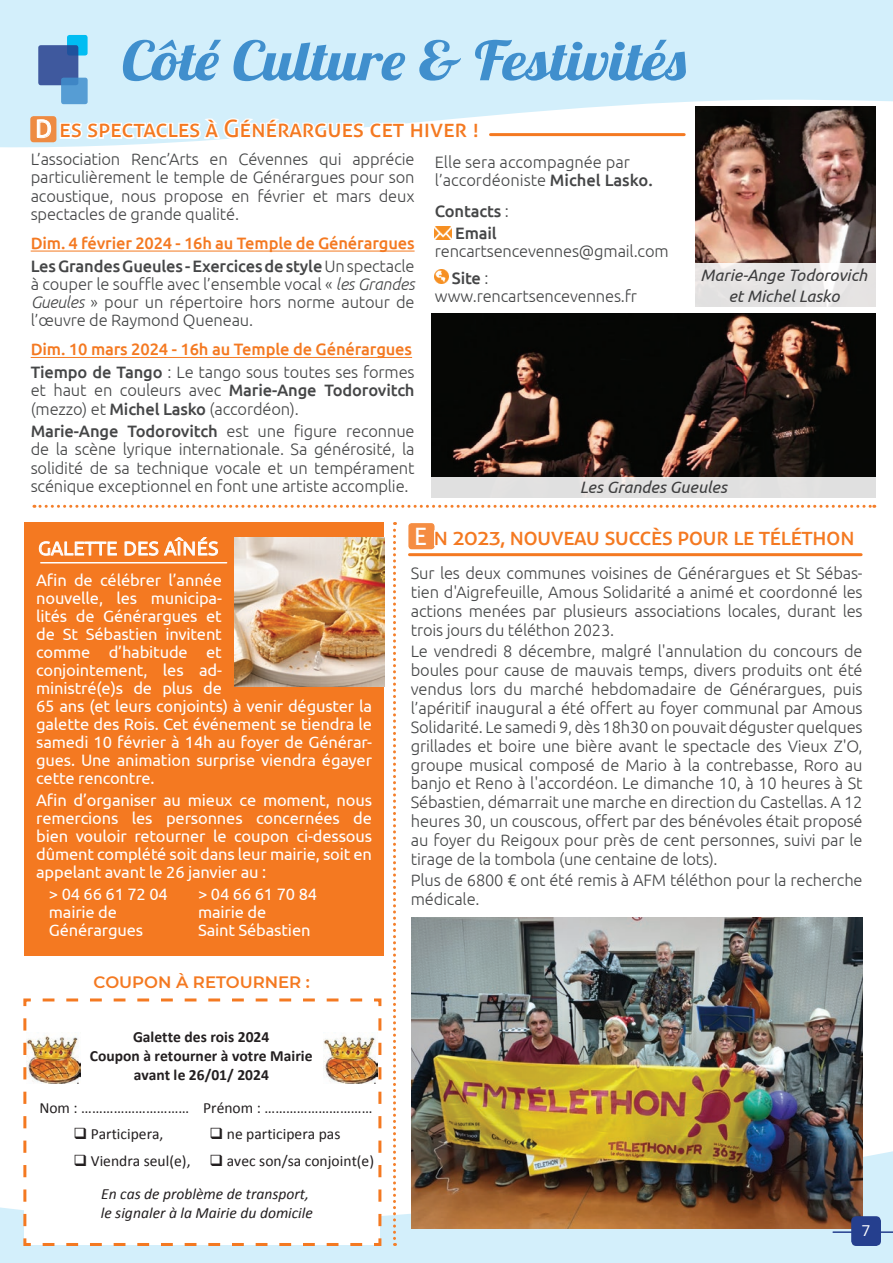
<style>
.page{position:relative;width:893px;height:1263px;background:#fff}
.page>*{position:absolute;margin:0;border:0;box-sizing:border-box;transform-origin:0 0}
.t1{font:54px "Lobster 1.4";color:#408fcd;scale:1.15 1}
.t2{font:24px "Aller";letter-spacing:-.01em;color:#f47921}
.t3{font:24px "Aller";letter-spacing:-.03em;color:#f47921}
.t4{font:300 24px "Aller";letter-spacing:-.02em;color:#fff}
.t5{font:300 16.5px/18.9px "Ubuntu";letter-spacing:-.01em;color:#454647;text-align:justify}
.t6{font:16.5px/18px "Ubuntu";letter-spacing:-.01em;color:#fff}
.t7{font:500 16.5px/22.5px "Ubuntu";letter-spacing:-.01em;color:#f47921}
.t8{font:italic 16.5px/21px "Ubuntu";color:#3e3e3f;text-align:center}
.t9{font:600 16.5px "Montserrat";color:#f47921}
.t10{font:500 16.5px/22.2px "Ubuntu";letter-spacing:-.01em;color:#454647;text-align:center}
.t11{font:15.6px/33.5px "Calibri";color:#231f20}
.t12{font:700 15.6px/19px "Calibri";color:#231f20;text-align:center}
.t13{font:italic 15.6px "Calibri";color:#231f20}
.t14{font:15px "Roboto";color:#fff}
.s1{color:#fff}
.s2{color:#454647}
.s3{font-weight:300;color:#454647}
.s4{font-style:italic}
.s5{font-weight:500}
.s6{font-weight:300}
</style>
<div class="page">
<svg style="left:0;top:1008px;width:893px;height:255px;fill:#d3effb"></svg>
<svg style="left:0;top:0;width:893px;height:334px"></svg>
<div style="left:67px;top:35px;width:21px;height:21px;background:#01bdf2;border-radius:3px"></div>
<svg style="left:38px;top:45px;width:40px;height:40px"></svg>
<svg style="left:61px;top:78px;width:27px;height:26px"></svg>
<div style="left:114px;top:28px;width:328px;height:69px;background:#d3effb;border-radius:18px"></div>
<svg style="left:34px;top:505px;width:841px;height:3px"></svg>
<svg style="left:393px;top:522px;width:3px;height:724px"></svg>
<svg style="left:31px;top:117px;width:25px;height:25px"></svg>
<div style="left:30px;top:116px;width:26px;height:26px;border:2px solid #f47921;border-radius:3px"></div>
<svg style="left:37px;top:119px;width:14px;height:19px"></svg>
<svg style="left:58px;top:116px;width:422px;height:29px"></svg>
<hr style="left:31px;top:251px;width:384px;height:1px;background:#f47921">
<hr style="left:31px;top:357px;width:381px;height:1px;background:#f47921">
<hr style="left:490px;top:133px;width:194px;height:3px;background:#f47921">
<hr style="left:409px;top:553px;width:452px;height:3px;background:#f47921">
<div style="left:409px;top:524px;width:25px;height:24px;background:#f58d42;border-radius:3px"></div>
<div style="left:408px;top:523px;width:27px;height:26px;border:2px solid #f47921;border-radius:3px"></div>
<svg style="left:432px;top:523px;width:3px;height:26px"></svg>
<div style="left:24px;top:522px;width:360px;height:434px;background:#f47921"></div>
<hr style="left:41px;top:562px;width:186px;height:1px;background:#fff">
<svg style="left:39px;top:541px;width:78px;height:15px"></svg>
<svg style="left:124px;top:537px;width:94px;height:19px"></svg>
<svg style="left:22px;top:998px;width:361px;height:249px"></svg>
<img style="left:235px;top:537px;width:150px;height:149px">
<img style="left:432px;top:314px;width:444px;height:163px">
<img style="left:695px;top:106px;width:180px;height:157px">
<img style="left:435px;top:227px;width:17px;height:12px">
<img style="left:435px;top:270px;width:13px;height:14px">
<div style="left:428px;top:477px;width:452px;height:23px;background:linear-gradient(to right,#e1e1e1,#e2e2e1)"></div>
<svg style="left:691px;top:263px;width:186px;height:47px;background:#e9e7e7"></svg>
<img style="left:412px;top:918px;width:451px;height:310px">
<div style="left:851px;top:1216px;width:30px;height:30px;background:#253f8e;border-radius:5px"></div>
<hr style="left:833px;top:1231px;width:60px;height:2px;background:#253f8e">
<h1 class="t1" style="left:122px;top:26px;width:492px">Côté Culture &amp; Festivités</h1>
<h2 class="t2" style="left:35px;top:114px;width:445px"><span class="s1">D</span> es spectacles à Générargues cet hiver !</h2>
<p class="t5" style="left:31px;top:150px;width:385px;line-height:18.3px">L’association Renc’Arts en Cévennes qui apprécie particulièrement le temple de Générargues pour son acoustique, nous propose en février et mars deux spectacles de grande qualité.</p>
<p class="t7" style="left:31px;top:231px;width:385px">Dim. 4 février 2024 - 16h au Temple de Générargues<br><span class="s2">Les Grandes Gueules - Exercices de style</span> <span class="s3">Un spectacle</span></p>
<p class="t5" style="left:31px;top:274px;width:385px;line-height:18.3px">à couper le souffle avec l’ensemble vocal « <span class="s4">les Grandes Gueules</span> » pour un répertoire hors norme autour de l’œuvre de Raymond Queneau.</p>
<p class="t7" style="left:31px;top:338px;width:385px">Dim. 10 mars 2024 - 16h au Temple de Générargues<br><span class="s2">Tiempo de Tango</span> <span class="s3">: Le tango sous toutes ses formes</span></p>
<p class="t5" style="left:31px;top:381px;width:385px;line-height:18.3px">et haut en couleurs avec <span class="s5">Marie-Ange Todorovitch </span>(mezzo) et <span class="s5">Michel Lasko</span> (accordéon).</p>
<p class="t5" style="left:31px;top:422px;width:385px;line-height:18.3px"><span class="s5">Marie-Ange Todorovitch</span> est une figure reconnue de la scène lyrique internationale. Sa générosité, la solidité de sa technique vocale et un tempérament scénique exceptionnel en font une artiste accomplie.</p>
<h1 class="t1" style="left:232px;top:28px;width:103px">Infos</h1>
<p class="t5" style="left:435px;top:153px;width:219px;line-height:18px">Elle sera accompagnée par l’accordéoniste <span class="s5">Michel Lasko.</span></p>
<p class="t10" style="left:435px;top:199px;width:76px">Contacts <span class="s6">:<br></span>Email</p>
<p class="t5" style="left:452px;top:237px;width:218px;line-height:26.5px;text-indent:-17px">rencartsencevennes@gmail.com<br><span class="s5">Site</span> :</p>
<p class="t5" style="left:435px;top:286px;width:204px">www.rencartsencevennes.fr</p>
<p class="t8" style="left:701px;top:264px;width:168px">Marie-Ange Todorovich et Michel Lasko</p>
<p class="t8" style="left:580px;top:476px;width:149px">Les Grandes Gueules</p>
<h2 class="t4" style="left:38px;top:532px;width:182px">galette des aînés</h2>
<p class="t6" style="left:36px;top:570px;width:337px">Afin de célébrer l’année<br>nouvelle, les municipa-<br>lités de Générargues et<br>de St Sébastien invitent<br>comme d’habitude et<br>conjointement, les ad-<br>ministré(e)s de plus de<br>65 ans (et leurs conjoints) à venir déguster la galette des Rois. Cet événement se tiendra le samedi 10 février à 14h au foyer de Générar&shy;gues. Une animation surprise viendra égayer cette rencontre.</p>
<p class="t6" style="left:36px;top:791px;width:337px;text-align:justify">Afin d’organiser au mieux ce moment, nous remercions les personnes concernées de bien vouloir retourner le coupon ci-dessous dûment complété soit dans leur mairie, soit en appelant avant le 26 janvier au :</p>
<p class="t6" style="left:49px;top:885px;width:120px">&gt; 04 66 61 72 04</p>
<p class="t6" style="left:198px;top:885px;width:120px">&gt; 04 66 61 70 84</p>
<p class="t6" style="left:49px;top:903px;width:70px">mairie de</p>
<p class="t6" style="left:198px;top:903px;width:70px">mairie de</p>
<p class="t6" style="left:49px;top:921px;width:96px">Générargues</p>
<p class="t6" style="left:198px;top:921px;width:114px">Saint Sébastien</p>
<p class="t9" style="left:94px;top:970px;width:218px">COUPON À RETOURNER :</p>
<p class="t12" style="left:90px;top:1026px;width:224px">Galette des rois 2024<br>Coupon à retourner à votre Mairie avant le 26/01/ 2024</p>
<p class="t11" style="left:39px;top:1090px;width:334px">Nom : ………………………… Prénom : …………………………</p>
<p class="t11" style="left:73px;top:1116px;width:92px">❑ Participera,</p>
<p class="t11" style="left:210px;top:1116px;width:132px">❑ ne participera pas</p>
<p class="t11" style="left:101px;top:1143px;width:274px;text-indent:-28px">❑ Viendra seul(e), ❑ avec son/sa conjoint(e)<br><span class="s4">En cas de problème de transport,</span></p>
<p class="t13" style="left:101px;top:1202px;width:214px">le signaler à la Mairie du domicile</p>
<h2 class="t3" style="left:414px;top:522px;width:442px"><span class="s1">E</span> n 2023, nouveau succès pour le téléthon</h2>
<p class="t5" style="left:411px;top:564px;width:453px">Sur les deux communes voisines de Générargues et St Sébas&shy;tien d'Aigrefeuille, Amous Solidarité a animé et coordonné les actions menées par plusieurs associations locales, durant les trois jours du téléthon 2023.</p>
<p class="t5" style="left:411px;top:641px;width:453px">Le vendredi 8 décembre, malgré l'annulation du concours de boules pour cause de mauvais temps, divers produits ont été vendus lors du marché hebdomadaire de Générargues, puis l’apéritif inaugural a été offert au foyer communal par Amous Solidarité. Le samedi 9, dès 18h30 on pouvait déguster quelques grillades et boire une bière avant le spectacle des Vieux Z'O, groupe musical composé de Mario à la contrebasse, Roro au banjo et Reno à l'accordéon. Le dimanche 10, à 10 heures à St Sébastien, démarrait une marche en direction du Castellas. A 12 heures 30, un couscous, offert par des bénévoles était proposé au foyer du Reigoux pour près de cent personnes, suivi par le tirage de la tombola (une centaine de lots).</p>
<p class="t5" style="left:411px;top:870px;width:453px">Plus de 6800 € ont été remis à AFM téléthon pour la recherche médicale.</p>
<p class="t14" style="left:862px;top:1220px;width:10px">7</p>
</div>
